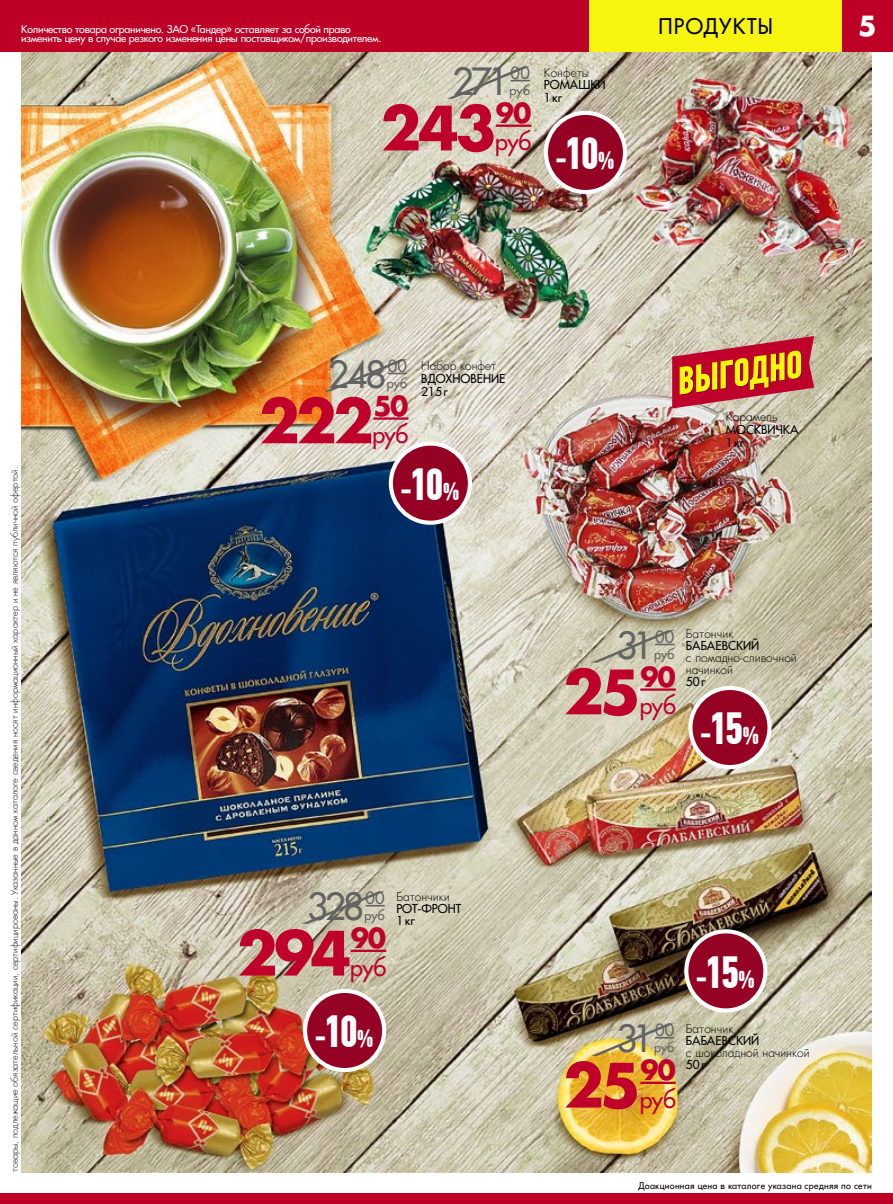
<style>
.page{position:relative;width:893px;height:1204px;background:#fff}
.page>*{position:absolute;margin:0;border:0;box-sizing:border-box;transform-origin:0 0}
.t1{font:700 59.4px "Favorit C";letter-spacing:-.06em;color:#be002b}
.t2{font:700 45px "PF Din Text Comp Pro";letter-spacing:-.06em;color:#fff}
.t3{font:100 38.4px "Helios Ext";color:#636363;scale:7.05 1}
.t4{font:36.6px "Favorit C";letter-spacing:-.085em;color:#636363}
.t5{font:700 27px "Favorit C";color:#fff}
.t6{font:700 26.7px "Favorit C";letter-spacing:-.045em;color:#be002b}
.t7{font:23.1px "Favorit C";letter-spacing:-.01em;color:#be002b}
.t8{font:21px "Favorit C";letter-spacing:.055em;color:#000}
.t9{font:16.5px "Favorit C";letter-spacing:.02em;color:#636363}
.t10{font:12.75px "Favorit C";letter-spacing:.005em;color:#636363}
.t11{font:12px/12px "Favorit Light C";color:#000}
.t12{font:12px/12.8px "Favorit C";color:#000}
.t13{font:10.5px/9px "Favorit C";letter-spacing:-.02em;color:#fff}
.t14{font:9px "Favorit Light C";color:#000}
.t15{font:9px "Favorit C";letter-spacing:.03em;color:#000}
.s1{font-size:30.75px}
.s2{font-size:24.6px}
</style>
<div class="page">
<img style="left:21px;top:51px;width:851px;height:1120px">
<svg style="left:388px;top:372px;width:19px;height:2px"></svg>
<hr style="left:373px;top:417px;width:35px;height:2px;background:#be002b">
<hr style="left:365px;top:904px;width:20px;height:2px;background:#636363">
<hr style="left:351px;top:949px;width:35px;height:2px;background:#be002b">
<svg style="left:655px;top:1036px;width:19px;height:2px"></svg>
<hr style="left:640px;top:1081px;width:36px;height:2px;background:#be002b">
<svg style="left:655px;top:643px;width:19px;height:2px"></svg>
<hr style="left:640px;top:688px;width:36px;height:2px;background:#be002b">
<svg style="left:511px;top:80px;width:19px;height:1px"></svg>
<hr style="left:496px;top:124px;width:35px;height:3px;background:#be002b">
<svg style="left:672px;top:336px;width:142px;height:72px"></svg>
<div style="left:391px;top:443px;width:79px;height:79px;background:#940123;border-radius:50%"></div>
<div style="left:389px;top:441px;width:83px;height:83px;border:4px solid #fff;border-radius:50%"></div>
<div style="left:305px;top:990px;width:79px;height:79px;background:#940123;border-radius:50%"></div>
<div style="left:303px;top:988px;width:83px;height:83px;border:4px solid #fff;border-radius:50%"></div>
<div style="left:546px;top:113px;width:79px;height:79px;background:#940123;border-radius:50%"></div>
<div style="left:544px;top:111px;width:83px;height:83px;border:4px solid #fff;border-radius:50%"></div>
<div style="left:690px;top:688px;width:79px;height:79px;background:#940123;border-radius:50%"></div>
<div style="left:688px;top:685px;width:84px;height:84px;border:4px solid #fff;border-radius:50%"></div>
<div style="left:686px;top:931px;width:79px;height:79px;background:#940123;border-radius:50%"></div>
<div style="left:684px;top:929px;width:83px;height:83px;border:4px solid #fff;border-radius:50%"></div>
<div style="left:0;top:0;width:589px;height:51px;background:#be0027"></div>
<div style="left:0;top:1193px;width:893px;height:10px;background:#be0027"></div>
<div style="left:730px;top:0;width:163px;height:51px;background:#be0027"></div>
<div style="left:589px;top:0;width:253px;height:51px;background:#f7f410"></div>
<p class="t13" style="left:21px;top:25px;width:362px">Количество товара ограничено. ЗАО «Тандер» оставляет за собой право изменить цену в случае резкого изменения цены поставщиком/производителем.</p>
<h3 class="t8" style="left:658px;top:13px;width:116px">ПРОДУКТЫ</h3>
<h3 class="t5" style="left:858px;top:7px;width:20px">5</h3>
<p class="t14" style="left:9px;top:1171px;width:707px;rotate:-90deg">товары, подлежащие обязательной сертификации, сертифицированы. Указанные в данном каталоге сведения носят информационный характер и не являются публичной офертой.</p>
<h3 class="t4" style="left:452px;top:58px;width:58px">271</h3>
<h3 class="t9" style="left:511px;top:62px;width:21px">00</h3>
<h3 class="t3" style="left:447px;top:57px;width:13px">/</h3>
<h3 class="t10" style="left:510px;top:82px;width:22px">руб</h3>
<h1 class="t1" style="left:381px;top:86px;width:117px">243</h1>
<h3 class="t6" style="left:496px;top:94px;width:37px">90</h3>
<h3 class="t7" style="left:495px;top:127px;width:38px">руб</h3>
<h3 class="t11" style="left:544px;top:66px;width:47px">Конфеты</h3>
<h3 class="t12" style="left:544px;top:78px;width:63px">РОМАШКИ<br>1кг</h3>
<h2 class="t2" style="left:555px;top:126px;width:60px"><span class="s1">-</span>10<span class="s2">%</span></h2>
<h3 class="t4" style="left:328px;top:350px;width:60px">248</h3>
<h3 class="t9" style="left:388px;top:355px;width:21px">00</h3>
<h3 class="t3" style="left:324px;top:349px;width:13px">/</h3>
<h3 class="t10" style="left:387px;top:375px;width:22px">руб</h3>
<h1 class="t1" style="left:259px;top:379px;width:116px">222</h1>
<h3 class="t6" style="left:373px;top:387px;width:37px">50</h3>
<h3 class="t7" style="left:372px;top:419px;width:38px">руб</h3>
<h3 class="t11" style="left:421px;top:360px;width:77px">Набор конфет</h3>
<h3 class="t12" style="left:421px;top:372px;width:86px">ВДОХНОВЕНИЕ<br>215г</h3>
<h2 class="t2" style="left:400px;top:457px;width:60px"><span class="s1">-</span>10<span class="s2">%</span></h2>
<h3 class="t4" style="left:307px;top:882px;width:59px">328</h3>
<h3 class="t9" style="left:365px;top:887px;width:21px">00</h3>
<h3 class="t3" style="left:302px;top:881px;width:13px">/</h3>
<h3 class="t10" style="left:365px;top:907px;width:22px">руб</h3>
<h1 class="t1" style="left:237px;top:911px;width:116px">294</h1>
<h3 class="t6" style="left:351px;top:919px;width:37px">90</h3>
<h3 class="t7" style="left:350px;top:951px;width:38px">руб</h3>
<h3 class="t11" style="left:396px;top:890px;width:55px">Батончики</h3>
<h3 class="t12" style="left:396px;top:902px;width:66px;line-height:12px">РОТ-ФРОНТ<br>1 кг</h3>
<h2 class="t2" style="left:314px;top:1004px;width:60px"><span class="s1">-</span>10<span class="s2">%</span></h2>
<h3 class="t11" style="left:726px;top:411px;width:53px">Карамель</h3>
<h3 class="t12" style="left:726px;top:423px;width:74px">МОСКВИЧКА<br>1кг</h3>
<h3 class="t4" style="left:616px;top:621px;width:39px">31</h3>
<h3 class="t9" style="left:655px;top:626px;width:21px">00</h3>
<h3 class="t3" style="left:591px;top:620px;width:13px">/</h3>
<h3 class="t10" style="left:654px;top:645px;width:22px">руб</h3>
<h1 class="t1" style="left:563px;top:650px;width:79px">25</h1>
<h3 class="t6" style="left:640px;top:658px;width:37px">90</h3>
<h3 class="t7" style="left:640px;top:690px;width:38px">руб</h3>
<h3 class="t11" style="left:686px;top:627px;width:49px">Батончик</h3>
<h3 class="t12" style="left:686px;top:639px;width:75px">БАБАЕВСКИЙ</h3>
<h3 class="t11" style="left:686px;top:651px;width:112px">с помадно-сливочной начинкой</h3>
<h3 class="t12" style="left:686px;top:675px;width:21px">50 г</h3>
<h2 class="t2" style="left:700px;top:701px;width:61px"><span class="s1">-</span>15<span class="s2">%</span></h2>
<h2 class="t2" style="left:696px;top:944px;width:61px"><span class="s1">-</span>15<span class="s2">%</span></h2>
<h3 class="t4" style="left:616px;top:1014px;width:39px">31</h3>
<h3 class="t9" style="left:655px;top:1019px;width:21px">00</h3>
<h3 class="t3" style="left:591px;top:1013px;width:13px">/</h3>
<h3 class="t10" style="left:654px;top:1038px;width:22px">руб</h3>
<h1 class="t1" style="left:563px;top:1043px;width:79px">25</h1>
<h3 class="t6" style="left:640px;top:1051px;width:37px">90</h3>
<h3 class="t7" style="left:640px;top:1083px;width:38px">руб</h3>
<h3 class="t11" style="left:686px;top:1022px;width:49px">Батончик</h3>
<h3 class="t12" style="left:686px;top:1033px;width:75px">БАБАЕВСКИЙ</h3>
<h3 class="t11" style="left:686px;top:1046px;width:125px">с шоколадной начинкой</h3>
<h3 class="t12" style="left:686px;top:1057px;width:21px">50 г</h3>
<p class="t15" style="left:638px;top:1179px;width:235px">Доакционная цена в каталоге указана средняя по сети</p>
</div>
